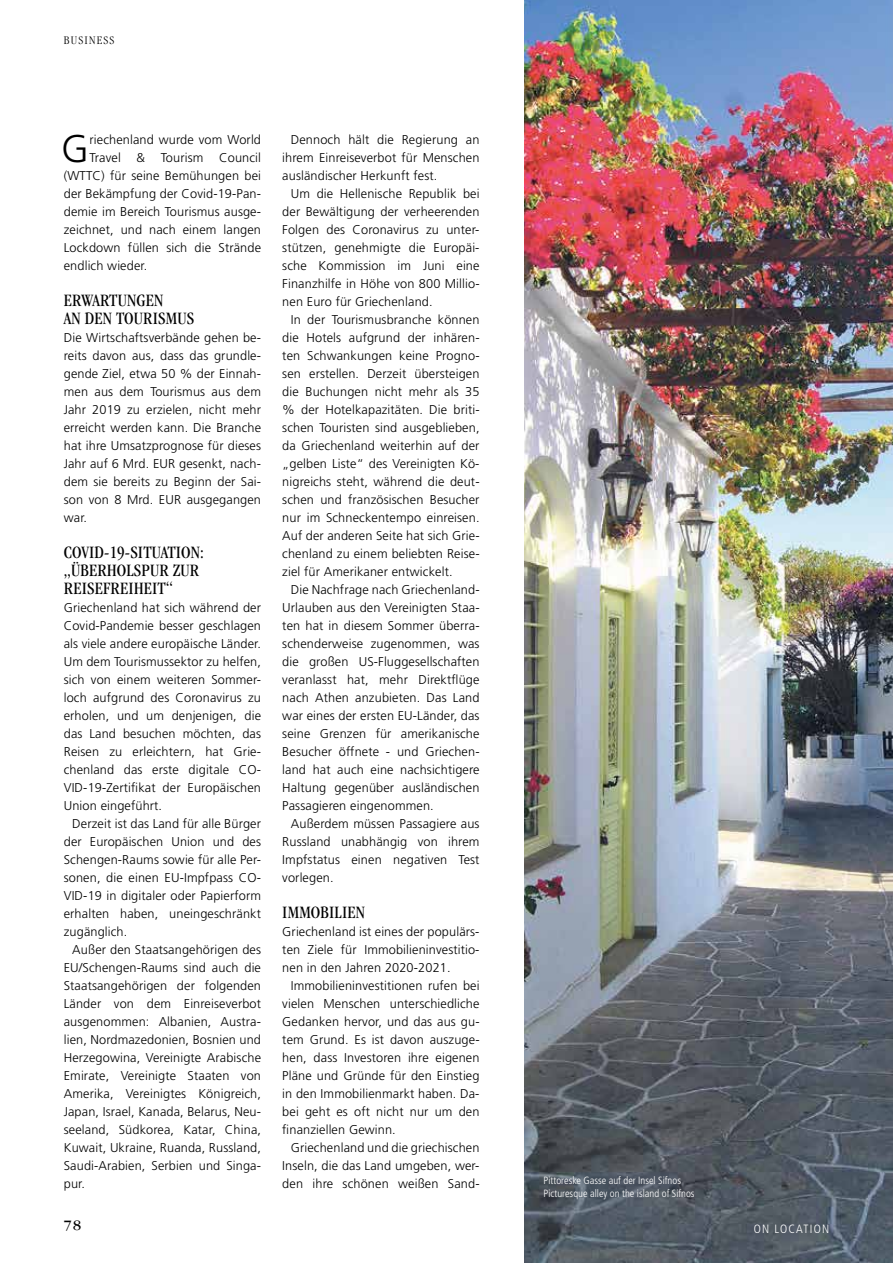
<style>
.page{position:relative;width:893px;height:1263px;background:#fff}
.page>*{position:absolute;margin:0;border:0;box-sizing:border-box;transform-origin:0 0}
.t1{font:300 38.55px "Frutiger LT Std";color:#000}
.t2{font:condensed 18px/18px "ITC Garamond Std";letter-spacing:.01em;color:#000}
.t3{font:15px "ITC Garamond Std";color:#000}
.t4{font:300 12.75px/18px "Frutiger LT Std";letter-spacing:.01em;color:#000;text-align:justify}
.t5{font:300 condensed 12px "Frutiger LT Std";letter-spacing:.1em;color:#fff}
.t6{font:300 condensed 12px "ITC Garamond Std";letter-spacing:.1em;color:#000}
.t7{font:300 condensed 10.5px/13.5px "Frutiger LT Std";color:#fff}
</style>
<div class="page">
<img style="left:524px;top:0;width:369px;height:1263px">
<p class="t6" style="left:64px;top:34px;width:52px">BUSINESS</p>
<h1 class="t1" style="left:61px;top:127px;width:29px">G</h1>
<p class="t4" style="left:90px;top:131px;width:173px">riechenland wurde vom World</p>
<p class="t4" style="left:90px;top:149px;width:173px">Travel &amp; Tourism Council</p>
<p class="t4" style="left:64px;top:167px;width:199px">(WTTC) für seine Bemühungen bei</p>
<p class="t4" style="left:64px;top:185px;width:199px">der Bekämpfung der Covid-19-Pan-</p>
<p class="t4" style="left:64px;top:203px;width:199px">demie im Bereich Tourismus ausge-</p>
<p class="t4" style="left:64px;top:221px;width:199px">zeichnet, und nach einem langen</p>
<p class="t4" style="left:64px;top:239px;width:199px">Lockdown füllen sich die Strände</p>
<p class="t4" style="left:64px;top:257px;width:85px">endlich wieder.</p>
<h2 class="t2" style="left:64px;top:291px;width:132px">ERWARTUNGEN<br>AN DEN TOURISMUS</h2>
<p class="t4" style="left:64px;top:329px;width:199px">Die Wirtschaftsverbände gehen be&shy;reits davon aus, dass das grundle&shy;gende Ziel, etwa 50 % der Einnah&shy;men aus dem Tourismus aus dem Jahr 2019 zu erzielen, nicht mehr erreicht werden kann. Die Branche hat ihre Umsatzprognose für dieses Jahr auf 6 Mrd. EUR gesenkt, nach&shy;dem sie bereits zu Beginn der Sai&shy;son von 8 Mrd. EUR ausgegangen war.</p>
<h2 class="t2" style="left:64px;top:543px;width:142px">COVID-19-SITUATION: „ÜBERHOLSPUR ZUR<br>REISEFREIHEIT“</h2>
<p class="t4" style="left:64px;top:599px;width:199px">Griechenland hat sich während der Covid-Pandemie besser geschlagen als viele andere europäische Länder.<br>Um dem Tourismussektor zu helfen, sich von einem weiteren Sommer&shy;loch aufgrund des Coronavirus zu erholen, und um denjenigen, die das Land besuchen möchten, das Reisen zu erleichtern, hat Grie&shy;chenland das erste digitale CO-VID-19-Zertifikat der Europäischen Union eingeführt.</p>
<p class="t4" style="left:64px;top:815px;width:199px;text-indent:9px">Derzeit ist das Land für alle Bürger der Europäischen Union und des Schengen-Raums sowie für alle Per&shy;sonen, die einen EU-Impfpass CO-VID-19 in digitaler oder Papierform erhalten haben, uneingeschränkt zugänglich.</p>
<p class="t4" style="left:64px;top:941px;width:199px;text-indent:9px">Außer den Staatsangehörigen des EU/Schengen-Raums sind auch die Staatsangehörigen der folgenden Länder von dem Einreiseverbot ausgenommen: Albanien, Austra&shy;lien, Nordmazedonien, Bosnien und Herzegowina, Vereinigte Arabische Emirate, Vereinigte Staaten von Amerika, Vereinigtes Königreich, Japan, Israel, Kanada, Belarus, Neu&shy;seeland, Südkorea, Katar, China, Kuwait, Ukraine, Ruanda, Russland, Saudi-Arabien, Serbien und Singa&shy;pur.</p>
<p class="t4" style="left:282px;top:131px;width:199px;text-indent:9px">Dennoch hält die Regierung an ihrem Einreiseverbot für Menschen ausländischer Herkunft fest.</p>
<p class="t4" style="left:282px;top:185px;width:199px;text-indent:9px">Um die Hellenische Republik bei der Bewältigung der verheerenden Folgen des Coronavirus zu unter&shy;stützen, genehmigte die Europäi&shy;sche Kommission im Juni eine Finanzhilfe in Höhe von 800 Millio&shy;nen Euro für Griechenland.</p>
<p class="t4" style="left:282px;top:311px;width:199px;text-indent:9px">In der Tourismusbranche können die Hotels aufgrund der inhären&shy;ten Schwankungen keine Progno&shy;sen erstellen. Derzeit übersteigen die Buchungen nicht mehr als 35 % der Hotelkapazitäten. Die briti&shy;schen Touristen sind ausgeblieben, da Griechenland weiterhin auf der „gelben Liste“ des Vereinigten Kö&shy;nigreichs steht, während die deut&shy;schen und französischen Besucher nur im Schneckentempo einreisen.<br>Auf der anderen Seite hat sich Grie&shy;chenland zu einem beliebten Reise&shy;ziel für Amerikaner entwickelt.</p>
<p class="t4" style="left:282px;top:581px;width:199px;text-indent:9px">Die Nachfrage nach Griechenland-Urlauben aus den Vereinigten Staa&shy;ten hat in diesem Sommer überra&shy;schenderweise zugenommen, was die großen US-Fluggesellschaften veranlasst hat, mehr Direktflüge nach Athen anzubieten. Das Land war eines der ersten EU-Länder, das seine Grenzen für amerikanische Besucher öffnete - und Griechen&shy;land hat auch eine nachsichtigere Haltung gegenüber ausländischen Passagieren eingenommen.</p>
<p class="t4" style="left:282px;top:815px;width:199px;text-indent:9px">Außerdem müssen Passagiere aus Russland unabhängig von ihrem Impfstatus einen negativen Test vorlegen.</p>
<h2 class="t2" style="left:282px;top:903px;width:84px">IMMOBILIEN</h2>
<p class="t4" style="left:282px;top:923px;width:199px">Griechenland ist eines der populärs&shy;ten Ziele für Immobilieninvestitio&shy;nen in den Jahren 2020-2021.</p>
<p class="t4" style="left:282px;top:977px;width:199px;text-indent:9px">Immobilieninvestitionen rufen bei vielen Menschen unterschiedliche Gedanken hervor, und das aus gu&shy;tem Grund. Es ist davon auszuge&shy;hen, dass Investoren ihre eigenen Pläne und Gründe für den Einstieg in den Immobilienmarkt haben. Da&shy;bei geht es oft nicht nur um den finanziellen Gewinn.</p>
<p class="t4" style="left:282px;top:1139px;width:199px;text-indent:9px">Griechenland und die griechischen Inseln, die das Land umgeben, wer&shy;den ihre schönen weißen Sand-</p>
<p class="t7" style="left:544px;top:1173px;width:153px">Pittoreske Gasse auf der Insel Sifnos<br>Picturesque alley on the island of Sifnos</p>
<p class="t3" style="left:64px;top:1217px;width:19px">78</p>
<p class="t5" style="left:754px;top:1222px;width:77px">ON LOCATION</p>
</div>
